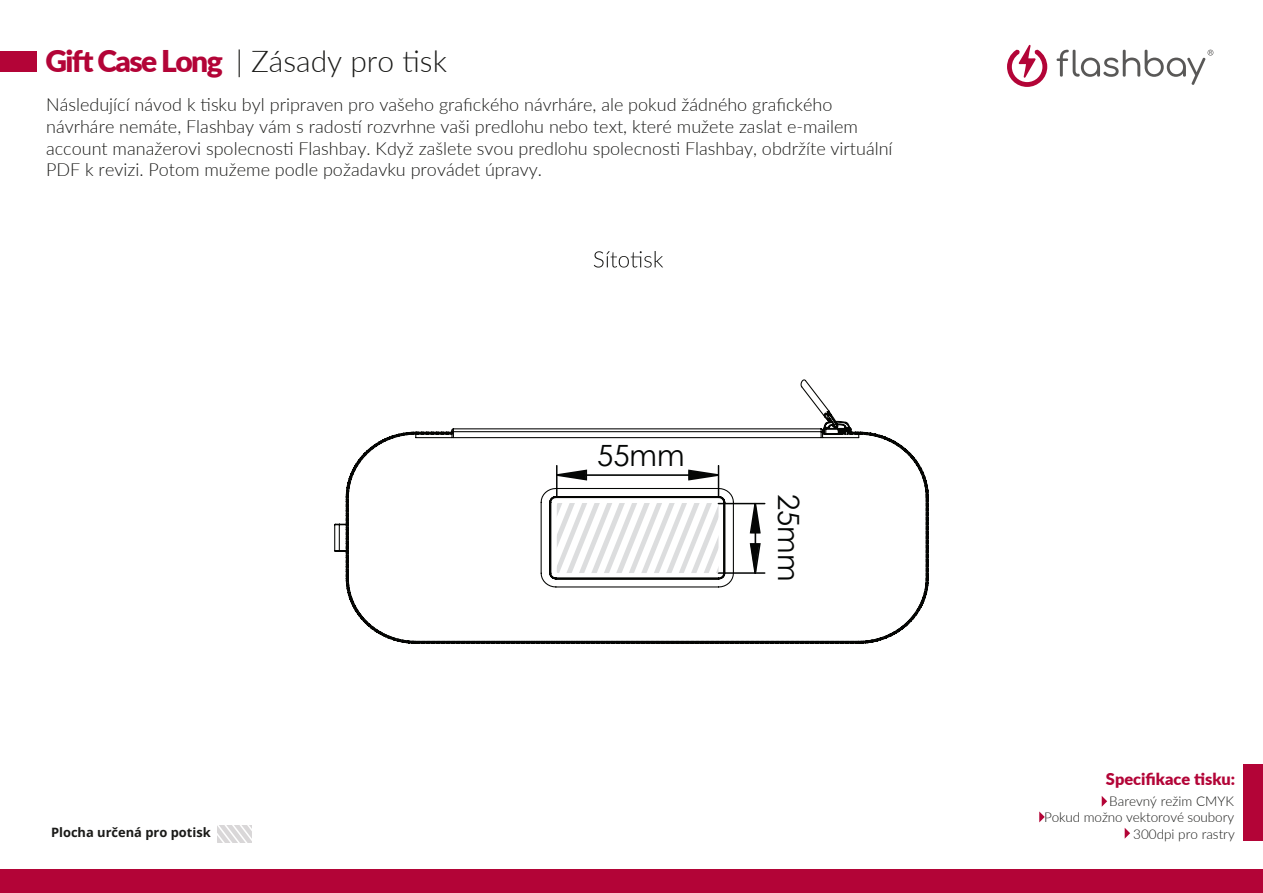
<style>
.page{position:relative;width:1263px;height:893px;background:#fff}
.page>*{position:absolute;margin:0;border:0;box-sizing:border-box;transform-origin:0 0}
.t1{font:300 30px "Lato";color:#1a1a18}
.t2{font:29.25px "Century Gothic";color:#040605}
.t3{font:300 18px/21.6px "Lato";color:#1a1a18}
.t4{font:900 16.35px "Lato";color:#b30437}
.t5{font:300 13.5px/16.2px "Lato";color:#1a1a18;text-align:right}
.t6{font:700 12.9px "Open Sans";color:#1a1a18}
.s1{font-weight:900;color:#b30437}
</style>
<div class="page">
<svg style="left:217px;top:825px;width:34px;height:17px"></svg>
<svg style="left:594px;top:251px;width:69px;height:17px"></svg>
<div style="left:1px;top:869px;width:1262px;height:24px;background:#b30437"></div>
<div style="left:1243px;top:764px;width:20px;height:77px;background:#b30437"></div>
<svg style="left:1102px;top:796px;width:5px;height:11px"></svg>
<svg style="left:1039px;top:811px;width:6px;height:11px"></svg>
<svg style="left:1125px;top:828px;width:5px;height:11px"></svg>
<svg style="left:1007px;top:44px;width:40px;height:43px"></svg>
<svg style="left:1057px;top:50px;width:156px;height:35px"></svg>
<div style="left:0;top:51px;width:37px;height:21px;background:#b30437"></div>
<svg style="left:334px;top:379px;width:595px;height:265px"></svg>
<hr style="left:718px;top:503px;width:47px;height:1px;background:#040605">
<hr style="left:718px;top:572px;width:47px;height:2px;background:#040605">
<hr style="left:755px;top:507px;width:1px;height:64px;background:#040605">
<hr style="left:560px;top:474px;width:155px;height:2px;background:#040605">
<hr style="left:718px;top:466px;width:1px;height:30px;background:#040605">
<hr style="left:556px;top:466px;width:2px;height:30px;background:#040605">
<svg style="left:557px;top:503px;width:162px;height:70px"></svg>
<h1 class="t1" style="left:45px;top:40px;width:403px"><span class="s1">Gift Case Long</span> | Zásady pro tisk</h1>
<p class="t3" style="left:46px;top:93px;width:848px">Následující návod k tisku byl pripraven pro vašeho grafického návrháre, ale pokud žádného grafického návrháre nemáte, Flashbay vám s radostí rozvrhne vaši predlohu nebo text, které mužete zaslat e-mailem account manažerovi spolecnosti Flashbay. Když zašlete svou predlohu spolecnosti Flashbay, obdržíte virtuální PDF k revizi. Potom mužeme podle požadavku provádet úpravy.</p>
<p class="t6" style="left:51px;top:824px;width:161px">Plocha určená pro potisk</p>
<h2 class="t2" style="left:597px;top:435px;width:89px">55mm</h2>
<h2 class="t2" style="left:809px;top:493px;width:89px;rotate:90deg">25mm</h2>
<p class="t4" style="left:1106px;top:767px;width:131px">Specifikace tisku:</p>
<p class="t5" style="left:1044px;top:793px;width:192px">Barevný režim CMYK<br>Pokud možno vektorové soubory<br>300dpi pro rastry</p>
</div>
